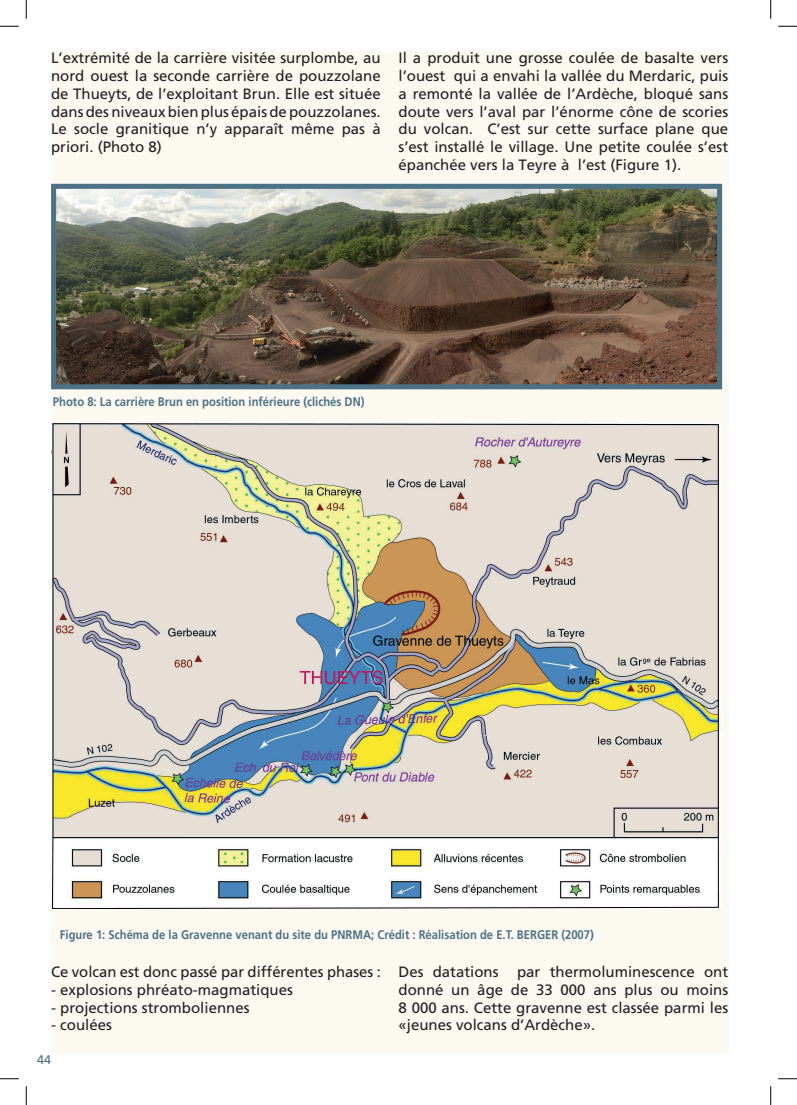
<style>
.page{position:relative;width:797px;height:1105px;background:#fff}
.page>*{position:absolute;margin:0;border:0;box-sizing:border-box;transform-origin:0 0}
.t1{font:15px/17.9px "Frutiger";color:#231f20;text-align:justify}
.t2{font:700 12.5px "Frutiger";color:#4d7286;scale:.9 1}
.t3{font:12.5px "Frutiger";color:#4d7286}
</style>
<div class="page">
<div style="left:51px;top:51px;width:677px;height:1003px;background:#fcf9f1"></div>
<img style="left:57px;top:190px;width:659px;height:193px">
<div style="left:51px;top:184px;width:671px;height:205px;border:5px solid #4d7286"></div>
<img style="left:53px;top:423px;width:668px;height:486px">
<svg style="left:0;top:25px;width:19px;height:2px"></svg>
<svg style="left:778px;top:25px;width:19px;height:2px"></svg>
<svg style="left:0;top:1078px;width:19px;height:1px"></svg>
<svg style="left:778px;top:1078px;width:19px;height:1px"></svg>
<svg style="left:25px;top:0;width:2px;height:19px"></svg>
<svg style="left:25px;top:1086px;width:2px;height:19px"></svg>
<svg style="left:770px;top:0;width:1px;height:19px"></svg>
<svg style="left:770px;top:1086px;width:1px;height:19px"></svg>
<p class="t1" style="left:51px;top:49px;width:331px">L’extrémité de la carrière visitée surplombe, au nord ouest la seconde carrière de pouzzolane de Thueyts, de l’exploitant Brun. Elle est située dans des niveaux bien plus épais de pouzzolanes.<br>Le socle granitique n’y apparaît même pas à priori. (Photo 8)</p>
<p class="t1" style="left:398px;top:49px;width:331px">Il a produit une grosse coulée de basalte vers l’ouest qui a envahi la vallée du Merdaric, puis a remonté la vallée de l’Ardèche, bloqué sans doute vers l’aval par l’énorme cône de scories du volcan. C’est sur cette surface plane que s’est installé le village. Une petite coulée s’est épanchée vers la Teyre à l’est (Figure 1).</p>
<p class="t2" style="left:53px;top:395px;width:348px">Photo 8: La carrière Brun en position inférieure (clichés DN)</p>
<p class="t2" style="left:60px;top:927px;width:595px">Figure 1: Schéma de la Gravenne venant du site du PNRMA; Crédit : Réalisation de E.T. BERGER (2007)</p>
<p class="t1" style="left:51px;top:963px;width:331px">Ce volcan est donc passé par différentes phases :</p>
<p class="t1" style="left:51px;top:980px;width:243px">- explosions phréato-magmatiques</p>
<p class="t1" style="left:51px;top:998px;width:200px">- projections stromboliennes</p>
<p class="t1" style="left:51px;top:1016px;width:62px">- coulées</p>
<p class="t3" style="left:37px;top:1052px;width:15px">44</p>
<p class="t1" style="left:398px;top:963px;width:331px">Des datations par thermoluminescence ont donné un âge de 33 000 ans plus ou moins 8 000 ans. Cette gravenne est classée parmi les «jeunes volcans d’Ardèche».</p>
</div>
